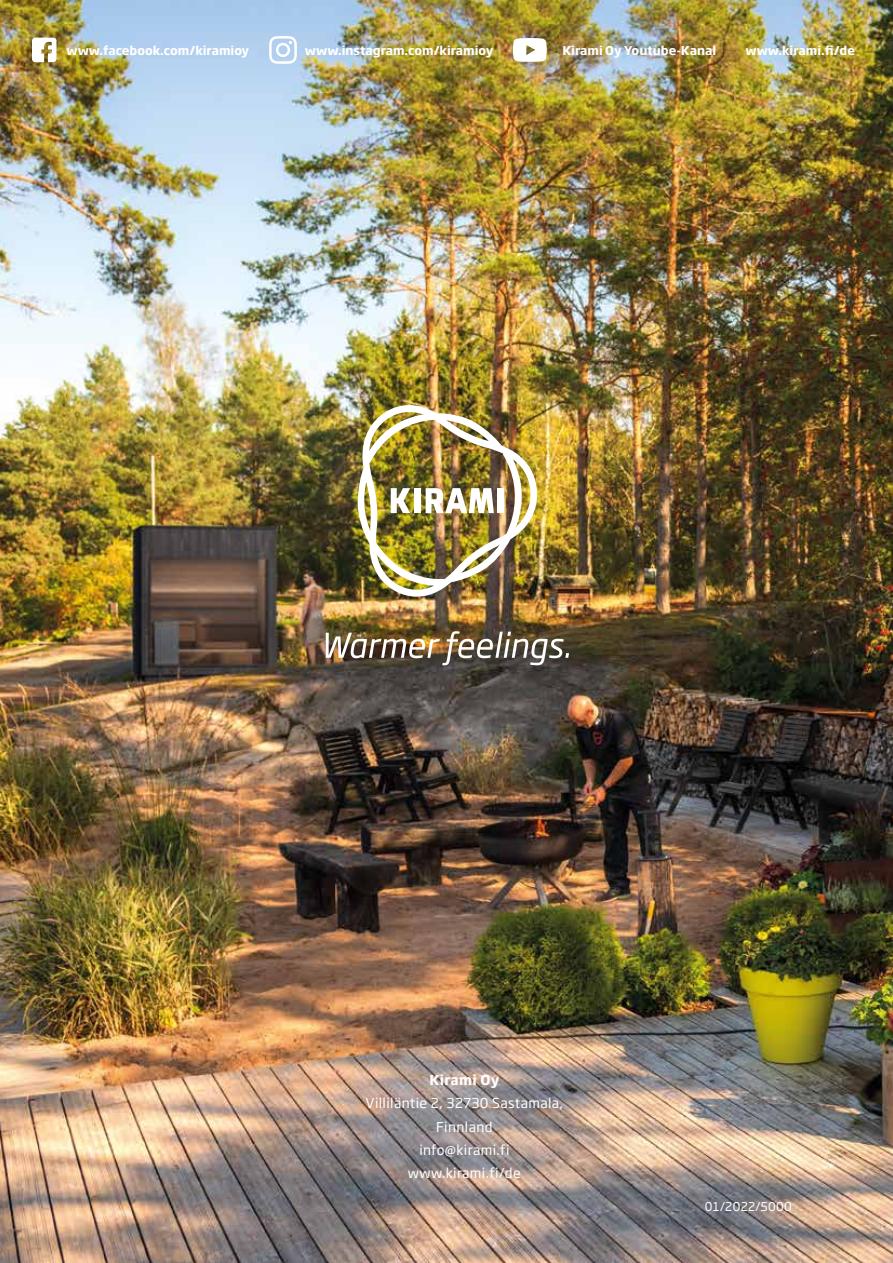
<style>
.page{position:relative;width:893px;height:1263px;background:#fff}
.page>*{position:absolute;margin:0;border:0;box-sizing:border-box;transform-origin:0 0}
.t1{font:13.5px/23.2px "Soho Gothic Pro";letter-spacing:.025em;color:#fff;text-align:center}
.t2{font:700 13.5px "Soho Gothic Pro";letter-spacing:.03em;color:#fff}
.t3{font:700 12px "Soho Gothic Pro";color:#fff}
.t4{font:12px "Soho Gothic Pro";letter-spacing:.03em;color:#fff}
</style>
<div class="page">
<img style="left:0;top:0;width:893px;height:1263px">
<img style="left:326px;top:631px;width:243px;height:34px">
<img style="left:357px;top:399px;width:181px;height:203px">
<svg style="left:269px;top:36px;width:28px;height:28px"></svg>
<svg style="left:32px;top:38px;width:25px;height:24px"></svg>
<svg style="left:513px;top:38px;width:34px;height:24px"></svg>
<p class="t3" style="left:66px;top:41px;width:184px">www.facebook.com/kiramioy</p>
<p class="t3" style="left:305px;top:41px;width:190px">www.instagram.com/kiramioy</p>
<p class="t3" style="left:562px;top:41px;width:155px">Kirami Oy Youtube-Kanal</p>
<p class="t3" style="left:745px;top:41px;width:111px">www.kirami.fi/de</p>
<p class="t2" style="left:429px;top:1069px;width:72px">Kirami Oy</p>
<p class="t1" style="left:366px;top:1091px;width:199px">Villiläntie 2, 32730 Sastamala,<br>Finnland<br>info@kirami.fi www.kirami.fi/de</p>
<p class="t4" style="left:705px;top:1197px;width:88px">01/2022/5000</p>
</div>
